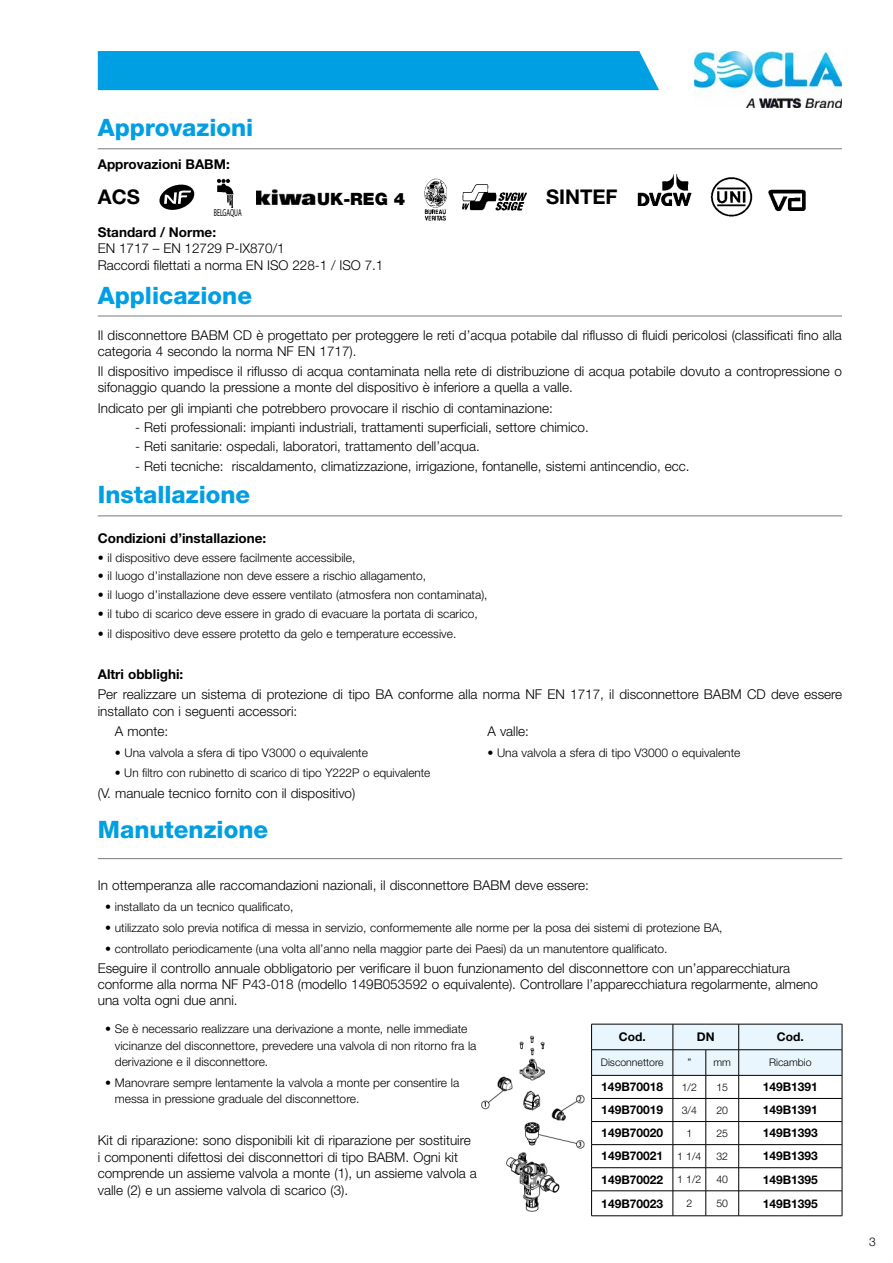
<style>
.page{position:relative;width:893px;height:1263px;background:#fff}
.page>*{position:absolute;margin:0;border:0;box-sizing:border-box;transform-origin:0 0}
.t1{font:800 24px "Helvetica Neue LT Std";color:#009fe3}
.t2{font:700 20.25px "Helvetica Neue LT Std";color:#000}
.t3{font:900 16.95px "Helvetica Neue LT Std";color:#000}
.t4{font:300 13.5px/16.2px "Helvetica Neue LT Std";color:#000}
.t5{font:700 13.5px "Helvetica Neue LT Std";color:#000}
.t6{font:300 12px/16.5px "Helvetica Neue LT Std";color:#000}
.t7{font:700 12px "Helvetica Neue LT Std";color:#000}
.t8{font:300 10.5px "Helvetica Neue LT Std";color:#000}
.t9{font:10.05px "Myriad Pro";color:#000;scale:.6 1}
.s1{font-weight:300;font-size:10.5px}
</style>
<div class="page">
<div style="left:98px;top:51px;width:561px;height:39px;background:#009fe3"></div>
<img style="left:695px;top:52px;width:147px;height:55px">
<hr style="left:98px;top:148px;width:744px;height:1px;background:#797979">
<hr style="left:98px;top:316px;width:744px;height:1px;background:#797979">
<svg style="left:159px;top:184px;width:35px;height:26px"></svg>
<img style="left:256px;top:190px;width:59px;height:15px">
<img style="left:217px;top:179px;width:16px;height:29px">
<img style="left:462px;top:184px;width:65px;height:26px">
<img style="left:638px;top:174px;width:53px;height:32px">
<img style="left:425px;top:179px;width:21px;height:41px">
<img style="left:710px;top:177px;width:43px;height:40px">
<img style="left:768px;top:189px;width:38px;height:22px">
<img style="left:481px;top:1035px;width:104px;height:177px">
<hr style="left:98px;top:858px;width:744px;height:1px;background:#797979">
<svg style="left:591px;top:1024px;width:252px;height:192px"></svg>
<hr style="left:591px;top:1215px;width:82px;height:1px;background:#000">
<hr style="left:98px;top:515px;width:744px;height:1px;background:#797979">
<h1 class="t1" style="left:98px;top:113px;width:157px">Approvazioni</h1>
<p class="t5" style="left:98px;top:156px;width:134px">Approvazioni BABM:</p>
<h2 class="t2" style="left:98px;top:185px;width:44px">ACS</h2>
<h2 class="t2" style="left:546px;top:185px;width:73px">SINTEF</h2>
<p class="t9" style="left:214px;top:207px;width:48px">BELGAQUA</p>
<p class="t3" style="left:317px;top:189px;width:89px">UK-REG 4</p>
<p class="t5" style="left:98px;top:224px;width:120px">Standard / Norme:</p>
<p class="t4" style="left:98px;top:240px;width:287px">EN 1717 – EN 12729 P-IX870/1<br>Raccordi filettati a norma EN ISO 228-1 / ISO 7.1</p>
<h1 class="t1" style="left:98px;top:281px;width:156px">Applicazione</h1>
<p class="t4" style="left:98px;top:326px;width:745px">Il disconnettore BABM CD è progettato per proteggere le reti d’acqua potabile dal riflusso di fluidi pericolosi (classificati fino alla categoria 4 secondo la norma NF EN 1717).</p>
<p class="t4" style="left:98px;top:363px;width:746px">Il dispositivo impedisce il riflusso di acqua contaminata nella rete di distribuzione di acqua potabile dovuto a contropressione o sifonaggio quando la pressione a monte del dispositivo è inferiore a quella a valle.</p>
<p class="t4" style="left:98px;top:400px;width:456px">Indicato per gli impianti che potrebbero provocare il rischio di contaminazione:</p>
<p class="t4" style="left:135px;top:419px;width:455px">- Reti professionali: impianti industriali, trattamenti superficiali, settore chimico.</p>
<p class="t4" style="left:135px;top:438px;width:346px">- Reti sanitarie: ospedali, laboratori, trattamento dell’acqua.</p>
<p class="t4" style="left:135px;top:457px;width:556px">- Reti tecniche: riscaldamento, climatizzazione, irrigazione, fontanelle, sistemi antincendio, ecc.</p>
<h1 class="t1" style="left:98px;top:480px;width:154px">Installazione</h1>
<p class="t5" style="left:98px;top:530px;width:170px">Condizioni d’installazione:</p>
<p class="t6" style="left:98px;top:549px;width:259px">• il dispositivo deve essere facilmente accessibile,</p>
<p class="t6" style="left:98px;top:567px;width:330px">• il luogo d’installazione non deve essere a rischio allagamento,</p>
<p class="t6" style="left:98px;top:586px;width:391px">• il luogo d’installazione deve essere ventilato (atmosfera non contaminata),</p>
<p class="t6" style="left:98px;top:605px;width:381px">• il tubo di scarico deve essere in grado di evacuare la portata di scarico,</p>
<p class="t6" style="left:98px;top:625px;width:360px">• il dispositivo deve essere protetto da gelo e temperature eccessive.</p>
<p class="t5" style="left:98px;top:666px;width:87px">Altri obblighi:</p>
<p class="t4" style="left:98px;top:686px;width:746px">Per realizzare un sistema di protezione di tipo BA conforme alla norma NF EN 1717, il disconnettore BABM CD deve essere installato con i seguenti accessori:</p>
<p class="t4" style="left:115px;top:723px;width:55px">A monte:</p>
<p class="t6" style="left:115px;top:744px;width:255px">• Una valvola a sfera di tipo V3000 o equivalente</p>
<p class="t6" style="left:115px;top:764px;width:317px">• Un filtro con rubinetto di scarico di tipo Y222P o equivalente</p>
<p class="t4" style="left:98px;top:785px;width:259px">(V. manuale tecnico fornito con il dispositivo)</p>
<h1 class="t1" style="left:98px;top:815px;width:172px">Manutenzione</h1>
<p class="t4" style="left:487px;top:723px;width:43px">A valle:</p>
<p class="t6" style="left:487px;top:744px;width:255px">• Una valvola a sfera di tipo V3000 o equivalente</p>
<p class="t4" style="left:98px;top:877px;width:493px">In ottemperanza alle raccomandazioni nazionali, il disconnettore BABM deve essere:</p>
<p class="t6" style="left:105px;top:898px;width:190px">• installato da un tecnico qualificato,</p>
<p class="t6" style="left:105px;top:919px;width:619px">• utilizzato solo previa notifica di messa in servizio, conformemente alle norme per la posa dei sistemi di protezione BA,</p>
<p class="t6" style="left:105px;top:940px;width:564px">• controllato periodicamente (una volta all’anno nella maggior parte dei Paesi) da un manutentore qualificato.</p>
<p class="t4" style="left:98px;top:960px;width:722px">Eseguire il controllo annuale obbligatorio per verificare il buon funzionamento del disconnettore con un’apparecchiatura conforme alla norma NF P43-018 (modello 149B053592 o equivalente). Controllare l’apparecchiatura regolarmente, almeno una volta ogni due anni.</p>
<p class="t6" style="left:115px;top:1020px;width:363px;text-indent:-10px">• Se è necessario realizzare una derivazione a monte, nelle immediate vicinanze del disconnettore, prevedere una valvola di non ritorno fra la derivazione e il disconnettore.</p>
<p class="t6" style="left:115px;top:1074px;width:346px;text-indent:-10px">• Manovrare sempre lentamente la valvola a monte per consentire la messa in pressione graduale del disconnettore.</p>
<p class="t4" style="left:98px;top:1132px;width:381px">Kit di riparazione: sono disponibili kit di riparazione per sostituire<br>i componenti difettosi dei disconnettori di tipo BABM. Ogni kit comprende un assieme valvola a monte (1), un assieme valvola a valle (2) e un assieme valvola di scarico (3).</p>
<p class="t7" style="left:619px;top:1029px;width:28px">Cod.</p>
<p class="t7" style="left:697px;top:1029px;width:19px">DN</p>
<p class="t7" style="left:777px;top:1029px;width:28px">Cod.</p>
<p class="t8" style="left:601px;top:1056px;width:64px">Disconnettore</p>
<p class="t8" style="left:687px;top:1056px;width:5px">”</p>
<p class="t8" style="left:713px;top:1056px;width:19px">mm</p>
<p class="t8" style="left:769px;top:1056px;width:44px">Ricambio</p>
<p class="t7" style="left:601px;top:1079px;width:63px">149B70018</p>
<p class="t8" style="left:682px;top:1080px;width:17px">1/2</p>
<p class="t8" style="left:716px;top:1080px;width:13px">15</p>
<p class="t7" style="left:763px;top:1079px;width:57px">149B1391</p>
<p class="t7" style="left:601px;top:1102px;width:63px">149B70019</p>
<p class="t8" style="left:682px;top:1103px;width:17px">3/4</p>
<p class="t8" style="left:716px;top:1103px;width:13px">20</p>
<p class="t7" style="left:763px;top:1102px;width:57px">149B1391</p>
<p class="t7" style="left:601px;top:1126px;width:63px">149B70020</p>
<p class="t8" style="left:686px;top:1127px;width:7px">1</p>
<p class="t8" style="left:716px;top:1127px;width:13px">25</p>
<p class="t7" style="left:763px;top:1126px;width:57px">149B1393</p>
<p class="t7" style="left:601px;top:1149px;width:102px">149B70021 <span class="s1">1 1/4</span></p>
<p class="t8" style="left:716px;top:1150px;width:13px">32</p>
<p class="t7" style="left:763px;top:1149px;width:57px">149B1393</p>
<p class="t7" style="left:601px;top:1172px;width:102px">149B70022 <span class="s1">1 1/2</span></p>
<p class="t8" style="left:716px;top:1173px;width:13px">40</p>
<p class="t7" style="left:763px;top:1172px;width:57px">149B1395</p>
<p class="t7" style="left:601px;top:1196px;width:63px">149B70023</p>
<p class="t8" style="left:686px;top:1197px;width:7px">2</p>
<p class="t8" style="left:716px;top:1197px;width:13px">50</p>
<p class="t7" style="left:763px;top:1196px;width:57px">149B1395</p>
<p class="t6" style="left:869px;top:1233px;width:8px">3</p>
</div>
